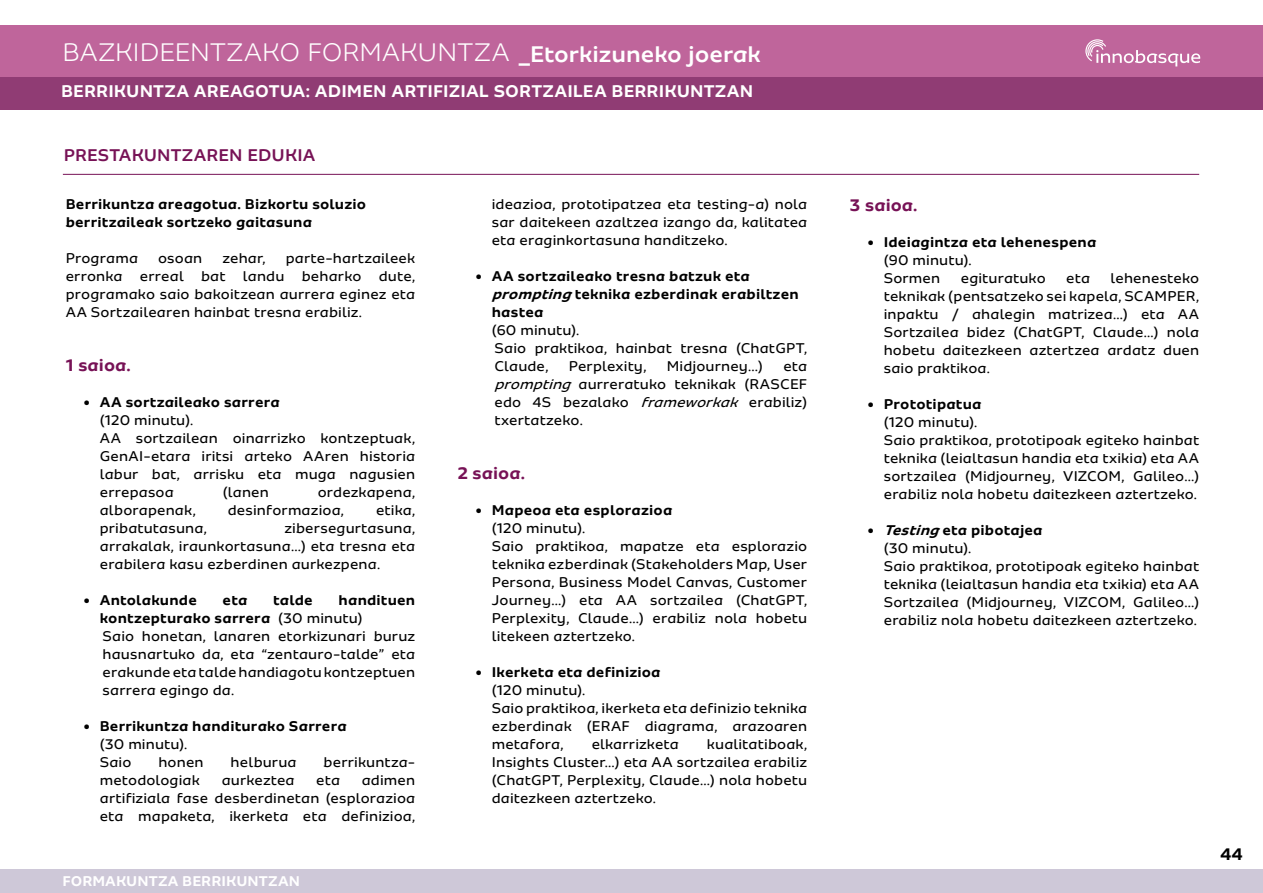
<style>
.page{position:relative;width:1263px;height:893px;background:#fff}
.page>*{position:absolute;margin:0;border:0;box-sizing:border-box;transform-origin:0 0}
.t1{font:300 27px "Sua";color:#fff}
.t2{font:500 24px "Sua";color:#fff}
.t3{font:700 18px "Sua";letter-spacing:.005em;color:#fff}
.t4{font:500 18px "Sua";letter-spacing:.005em;color:#771256}
.t5{font:700 18px "Sua";color:#771256}
.t6{font:700 18px "Sua";color:#000}
.t7{font:15px/18px "Sua";letter-spacing:.01em;color:#000;text-align:justify}
.t8{font:700 15px/18px "Sua";letter-spacing:.01em;color:#000}
.t9{font:700 15px "Sua";letter-spacing:.005em;color:#fff}
.s1{font-family:"Trebuchet MS";font-weight:700}
.s2{font-weight:700}
.s3{font-family:"Trebuchet MS"}
.s4{font-weight:400}
.s5{font-style:italic}
.s6{font-weight:700;font-style:italic}
</style>
<div class="page">
<div style="left:0;top:26px;width:1263px;height:52px;background:#bf659b"></div>
<svg style="left:1085px;top:39px;width:115px;height:27px"></svg>
<div style="left:0;top:870px;width:1263px;height:23px;background:#cec8d8"></div>
<hr style="left:63px;top:174px;width:1136px;height:1px;background:#771256">
<div style="left:0;top:77px;width:1263px;height:32px;background:#903c74"></div>
<h1 class="t1" style="left:63px;top:38px;width:448px">BAZKIDEENTZAKO FORMAKUNTZA</h1>
<h2 class="t2" style="left:519px;top:40px;width:244px">_Etorkizuneko joerak</h2>
<p class="t3" style="left:61px;top:80px;width:693px">BERRIKUNTZA AREAGOTUA: ADIMEN ARTIFIZIAL SORTZAILEA BERRIKUNTZAN</p>
<p class="t4" style="left:64px;top:145px;width:253px">PRESTAKUNTZAREN EDUKIA</p>
<p class="t8" style="left:66px;top:194px;width:302px">Berrikuntza areagotua. Bizkortu soluzio berritzaileak sortzeko gaitasuna</p>
<p class="t7" style="left:66px;top:248px;width:74px">Programa</p>
<p class="t7" style="left:158px;top:248px;width:46px">osoan</p>
<p class="t7" style="left:222px;top:248px;width:45px">zehar,</p>
<p class="t7" style="left:66px;top:248px;width:351px;text-indent:220px">parte-hartzaileek erronka erreal bat landu beharko dute, programako saio bakoitzean aurrera eginez eta AA Sortzailearen hainbat tresna erabiliz.</p>
<p class="t5" style="left:66px;top:354px;width:66px">1 saioa.</p>
<p class="t7" style="left:100px;top:392px;width:317px;text-align:left;text-indent:-17px"><span class="s1">•</span> <span class="s2">AA sortzaileako sarrera<br></span>(120 minutu).<br>AA sortzailean oinarrizko kontzeptuak,<br>GenAI-etara iritsi arteko AAren historia labur bat, arrisku eta muga nagusien errepasoa</p>
<p class="t7" style="left:223px;top:482px;width:48px">(lanen</p>
<p class="t7" style="left:318px;top:482px;width:99px">ordezkapena,</p>
<p class="t7" style="left:100px;top:500px;width:98px">alborapenak,</p>
<p class="t7" style="left:228px;top:500px;width:118px">desinformazioa,</p>
<p class="t7" style="left:376px;top:500px;width:41px">etika,</p>
<p class="t7" style="left:100px;top:518px;width:109px">pribatutasuna,</p>
<p class="t7" style="left:100px;top:518px;width:317px;text-indent:185px">zibersegurtasuna, arrakalak, iraunkortasuna…) eta tresna eta erabilera kasu ezberdinen aurkezpena.</p>
<p class="t8" style="left:83px;top:590px;width:116px"><span class="s3">•</span> Antolakunde</p>
<p class="t8" style="left:223px;top:590px;width:26px">eta</p>
<p class="t8" style="left:273px;top:590px;width:41px">talde</p>
<p class="t7" style="left:100px;top:590px;width:317px;text-align:left;text-indent:239px"><span class="s2">handituen kontzepturako sarrera</span> (30 minutu)<br>Saio honetan, lanaren etorkizunari buruz hausnartuko da, eta “zentauro-talde” eta erakunde eta talde handiagotu kontzeptuen sarrera egingo da.</p>
<p class="t8" style="left:100px;top:716px;width:248px;text-indent:-17px"><span class="s3">•</span> Berrikuntza handiturako Sarrera <span class="s4">(30 minutu).<br>Saio</span></p>
<p class="t7" style="left:158px;top:752px;width:47px">honen</p>
<p class="t7" style="left:231px;top:752px;width:67px">helburua</p>
<p class="t7" style="left:324px;top:752px;width:93px">berrikuntza-</p>
<p class="t7" style="left:100px;top:770px;width:102px">metodologiak</p>
<p class="t7" style="left:222px;top:770px;width:74px">aurkeztea</p>
<p class="t7" style="left:316px;top:770px;width:25px">eta</p>
<p class="t7" style="left:100px;top:770px;width:317px;text-indent:262px">adimen artifiziala fase desberdinetan (esplorazioa eta mapaketa, ikerketa eta definizioa,</p>
<p class="t9" style="left:63px;top:872px;width:239px">FORMAKUNTZA BERRIKUNTZAN</p>
<p class="t7" style="left:492px;top:194px;width:317px">ideazioa, prototipatzea eta testing-a) nola sar daitekeen azaltzea izango da, kalitatea eta eraginkortasuna handitzeko.</p>
<p class="t8" style="left:492px;top:266px;width:308px;text-indent:-17px"><span class="s3">•</span> AA sortzaileako tresna batzuk eta <span class="s5">prompting</span>teknika ezberdinak erabiltzen hastea</p>
<p class="t7" style="left:492px;top:320px;width:317px;text-align:left">(60 minutu).<br>Saio praktikoa, hainbat tresna (ChatGPT,<br>Claude,</p>
<p class="t7" style="left:569px;top:356px;width:79px">Perplexity,</p>
<p class="t7" style="left:667px;top:356px;width:98px">Midjourney…)</p>
<p class="t7" style="left:494px;top:356px;width:314px;text-indent:289px">eta <span class="s5">prompting</span> aurreratuko teknikak (RASCEF edo 4S bezalako <span class="s5">frameworkak</span> erabiliz) txertatzeko.</p>
<p class="t5" style="left:458px;top:462px;width:69px">2 saioa.</p>
<p class="t7" style="left:492px;top:500px;width:317px;text-align:left;text-indent:-17px"><span class="s1">•</span> <span class="s2">Mapeoa eta esplorazioa<br></span>(120 minutu).<br>Saio praktikoa, mapatze eta esplorazio teknika ezberdinak (Stakeholders Map, User Persona, Business Model Canvas, Customer Journey…) eta AA sortzailea (ChatGPT, Perplexity, Claude…) erabiliz nola hobetu litekeen aztertzeko.</p>
<p class="t7" style="left:492px;top:662px;width:317px;text-align:left;text-indent:-17px"><span class="s1">•</span> <span class="s2">Ikerketa eta definizioa<br></span>(120 minutu).<br>Saio praktikoa, ikerketa eta definizio teknika ezberdinak (ERAF diagrama, arazoaren metafora,</p>
<p class="t7" style="left:492px;top:734px;width:317px;text-indent:215px">kualitatiboak, Insights Cluster…) eta AA sortzailea erabiliz (ChatGPT, Perplexity, Claude…) nola hobetu daitezkeen aztertzeko.</p>
<p class="t7" style="left:592px;top:734px;width:89px">elkarrizketa</p>
<p class="t5" style="left:850px;top:194px;width:69px">3 saioa.</p>
<p class="t8" style="left:884px;top:233px;width:214px;text-indent:-17px"><span class="s3">•</span> Ideiagintza eta lehenespena <span class="s4">(90 minutu).<br>Sormen</span></p>
<p class="t7" style="left:884px;top:269px;width:317px;text-indent:227px">lehenesteko teknikak (pentsatzeko sei kapela, SCAMPER, inpaktu / ahalegin matrizea...) eta AA Sortzailea bidez (ChatGPT, Claude...) nola hobetu daitezkeen aztertzea ardatz duen saio praktikoa.</p>
<p class="t7" style="left:884px;top:395px;width:317px;text-align:left;text-indent:-17px"><span class="s1">•</span> <span class="s2">Prototipatua<br></span>(120 minutu).<br>Saio praktikoa, prototipoak egiteko hainbat teknika (leialtasun handia eta txikia) eta AA sortzailea (Midjourney, VIZCOM, Galileo…) erabiliz nola hobetu daitezkeen aztertzeko.</p>
<p class="t7" style="left:884px;top:521px;width:317px;text-align:left;text-indent:-17px"><span class="s1">•</span> <span class="s6">Testing</span><span class="s2">eta pibotajea<br></span>(30 minutu).<br>Saio praktikoa, prototipoak egiteko hainbat teknika (leialtasun handia eta txikia) eta AA Sortzailea (Midjourney, VIZCOM, Galileo…) erabiliz nola hobetu daitezkeen aztertzeko.</p>
<p class="t7" style="left:961px;top:269px;width:86px">egituratuko</p>
<p class="t7" style="left:1066px;top:269px;width:25px">eta</p>
<p class="t6" style="left:1220px;top:843px;width:24px">44</p>
</div>
